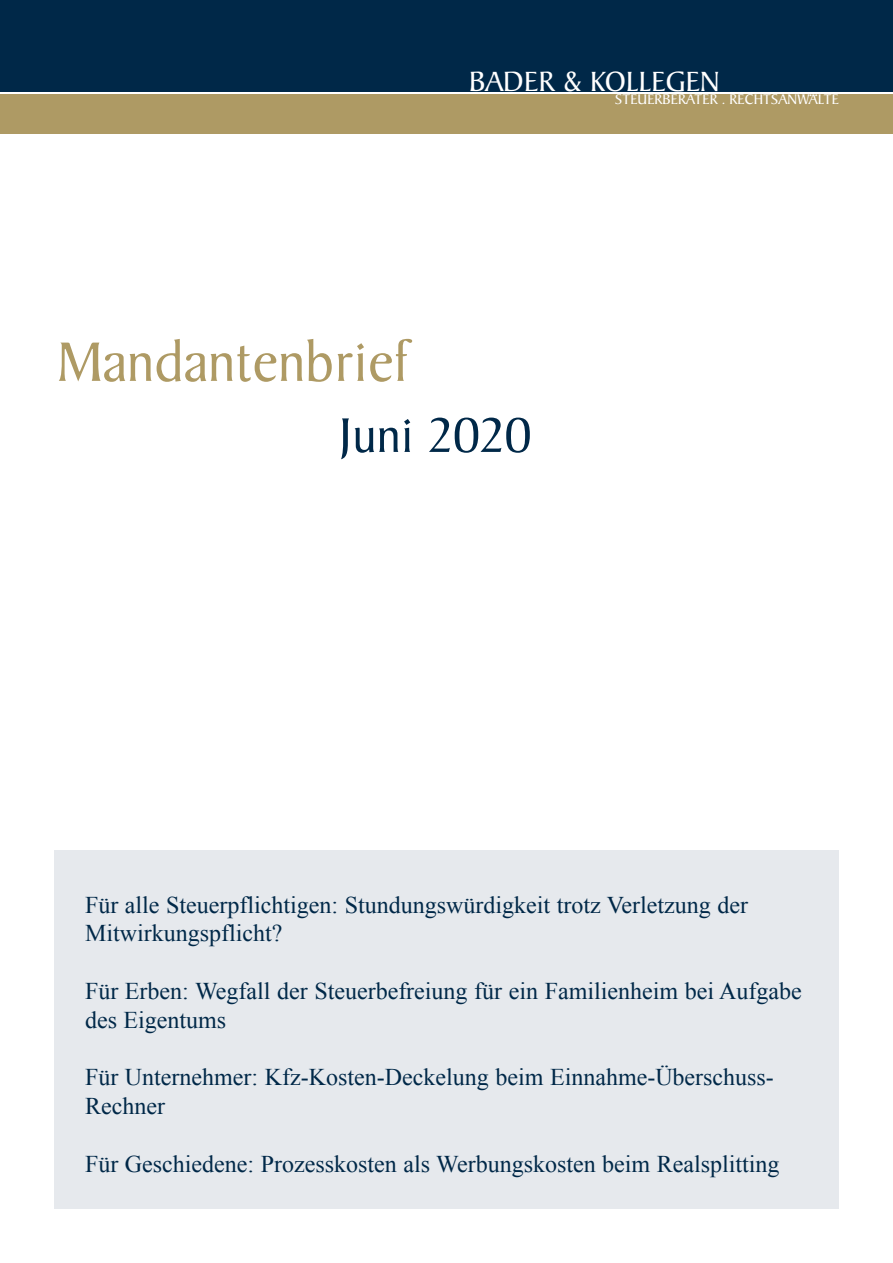
<style>
.page{position:relative;width:893px;height:1263px;background:#fff}
.page>*{position:absolute;margin:0;border:0;box-sizing:border-box;transform-origin:0 0}
.t1{font:60px "Baker Signet Std";color:#ae9a64}
.t2{font:52.5px "Baker Signet Std";color:#002848}
.t3{font:30px "Baker Signet Std";color:#fff}
.t4{font:24px/28.8px "Times New Roman";color:#002848}
.t5{font:18px "Baker Signet Std";color:#fff}
.t6{font:15px "Baker Signet Std";color:#fff}
</style>
<div class="page">
<div style="left:0;top:0;width:893px;height:91px;background:#002848"></div>
<div style="left:0;top:94px;width:893px;height:40px;background:#ae9a64"></div>
<div style="left:54px;top:850px;width:785px;height:359px;background:#e6e9ed"></div>
<p class="t3" style="left:469px;top:66px;width:252px">BADER &amp; KOLLEGEN</p>
<p class="t6" style="left:615px;top:91px;width:225px">STEUERBERATER . RECHTSANWALTE</p>
<p class="t5" style="left:809px;top:80px;width:12px">..</p>
<h1 class="t1" style="left:57px;top:329px;width:354px">Mandantenbrief</h1>
<h2 class="t2" style="left:339px;top:407px;width:194px">Juni 2020</h2>
<p class="t4" style="left:85px;top:890px;width:665px">Für alle Steuerpflichtigen: Stundungswürdigkeit trotz Verletzung der<br>Mitwirkungspflicht?</p>
<p class="t4" style="left:85px;top:976px;width:718px">Für Erben: Wegfall der Steuerbefreiung für ein Familienheim bei Aufgabe des Eigentums</p>
<p class="t4" style="left:85px;top:1063px;width:690px">Für Unternehmer: Kfz-Kosten-Deckelung beim Einnahme-Überschuss-<br>Rechner</p>
<p class="t4" style="left:85px;top:1149px;width:696px">Für Geschiedene: Prozesskosten als Werbungskosten beim Realsplitting</p>
</div>
